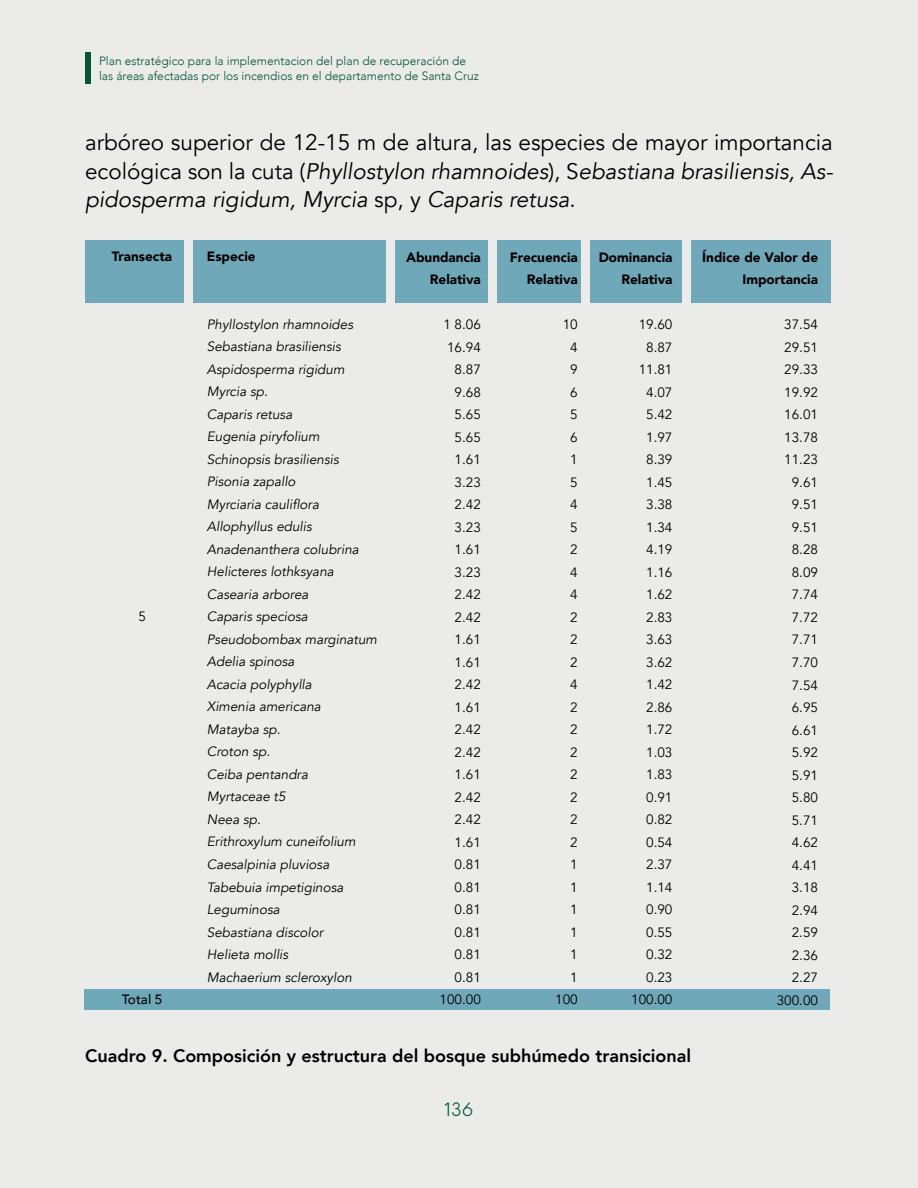
<style>
.page{position:relative;width:918px;height:1188px;background:#ebebe9}
.page>*{position:absolute;margin:0;border:0;box-sizing:border-box;transform-origin:0 0}
.t1{font:22.5px/28.5px "Avenir";color:#000;text-align:justify}
.t2{font:800 18px "Avenir";color:#000}
.t3{font:300 18px "Orkney";color:#005437}
.t4{font:italic 13.5px/22.5px "Avenir";color:#000}
.t5{font:13.5px/22.5px "Avenir";color:#000;text-align:right}
.t6{font:900 13.5px/22.5px "Avenir";color:#000;text-align:right}
.t7{font:500 13.5px "Avenir";color:#000}
.t8{font:300 12px/15px "Avenir";color:#005437}
.s1{font-style:italic}
</style>
<div class="page">
<div style="left:85px;top:53px;width:5px;height:31px;background:#005437"></div>
<div style="left:84px;top:989px;width:745px;height:20px;background:#6fa9b9"></div>
<div style="left:85px;top:240px;width:746px;height:63px;background:#6fa9b9"></div>
<div style="left:386px;top:224px;width:9px;height:112px;background:#ebebe9"></div>
<div style="left:488px;top:224px;width:9px;height:112px;background:#ebebe9"></div>
<div style="left:581px;top:224px;width:9px;height:112px;background:#ebebe9"></div>
<div style="left:682px;top:224px;width:9px;height:112px;background:#ebebe9"></div>
<div style="left:184px;top:224px;width:9px;height:112px;background:#ebebe9"></div>
<p class="t8" style="left:99px;top:53px;width:381px">Plan estratégico para la implementacion del plan de recuperación de las áreas afectadas por los incendios en el departamento de Santa Cruz</p>
<h1 class="t1" style="left:85px;top:128px;width:749px">arbóreo superior de 12-15 m de altura, las especies de mayor importancia ecológica son la cuta (<span class="s1">Phyllostylon rhamnoides</span>), S<span class="s1">ebastiana brasiliensis, As&shy;pidosperma rigidum, Myrcia</span> sp, y <span class="s1">Caparis retusa</span>.</h1>
<p class="t6" style="left:112px;top:245px;width:62px">Transecta</p>
<p class="t5" style="left:138px;top:606px;width:9px">5</p>
<p class="t7" style="left:122px;top:988px;width:42px">Total 5</p>
<p class="t6" style="left:207px;top:245px;width:50px">Especie</p>
<p class="t4" style="left:207px;top:313px;width:172px">Phyllostylon rhamnoides<br>Sebastiana brasiliensis<br>Aspidosperma rigidum<br>Myrcia sp.<br>Caparis retusa<br>Eugenia piryfolium<br>Schinopsis brasiliensis<br>Pisonia zapallo<br>Myrciaria cauliflora<br>Allophyllus edulis<br>Anadenanthera colubrina<br>Helicteres lothksyana<br>Casearia arborea<br>Caparis speciosa<br>Pseudobombax marginatum<br>Adelia spinosa<br>Acacia polyphylla<br>Ximenia americana<br>Matayba sp.<br>Croton sp.<br>Ceiba pentandra<br>Myrtaceae t5<br>Neea sp.<br>Erithroxylum cuneifolium<br>Caesalpinia pluviosa<br>Tabebuia impetiginosa<br>Leguminosa<br>Sebastiana discolor<br>Helieta mollis<br>Machaerium scleroxylon</p>
<p class="t6" style="left:406px;top:245px;width:76px">Abundancia<br>Relativa</p>
<p class="t5" style="left:440px;top:313px;width:43px">1 8.06<br>16.94<br>8.87<br>9.68<br>5.65<br>5.65<br>1.61<br>3.23<br>2.42<br>3.23<br>1.61<br>3.23<br>2.42<br>2.42<br>1.61<br>1.61<br>2.42<br>1.61<br>2.42<br>2.42<br>1.61<br>2.42<br>2.42<br>1.61<br>0.81<br>0.81<br>0.81<br>0.81<br>0.81<br>0.81<br>100.00</p>
<p class="t6" style="left:510px;top:245px;width:70px">Frecuencia<br>Relativa</p>
<p class="t5" style="left:555px;top:314px;width:24px">10<br>4<br>9<br>6<br>5<br>6<br>1<br>5<br>4<br>5<br>2<br>4<br>4<br>2<br>2<br>2<br>4<br>2<br>2<br>2<br>2<br>2<br>2<br>2<br>1<br>1<br>1<br>1<br>1<br>1<br>100</p>
<p class="t6" style="left:599px;top:245px;width:75px">Dominancia<br>Relativa</p>
<p class="t5" style="left:631px;top:314px;width:43px">19.60<br>8.87<br>11.81<br>4.07<br>5.42<br>1.97<br>8.39<br>1.45<br>3.38<br>1.34<br>4.19<br>1.16<br>1.62<br>2.83<br>3.63<br>3.62<br>1.42<br>2.86<br>1.72<br>1.03<br>1.83<br>0.91<br>0.82<br>0.54<br>2.37<br>1.14<br>0.90<br>0.55<br>0.32<br>0.23<br>100.00</p>
<p class="t6" style="left:702px;top:246px;width:117px">Índice de Valor de<br>Importancia</p>
<p class="t5" style="left:777px;top:314px;width:43px">37.54<br>29.51<br>29.33<br>19.92<br>16.01<br>13.78<br>11.23<br>9.61<br>9.51<br>9.51<br>8.28<br>8.09<br>7.74<br>7.72<br>7.71<br>7.70<br>7.54<br>6.95<br>6.61<br>5.92<br>5.91<br>5.80<br>5.71<br>4.62<br>4.41<br>3.18<br>2.94<br>2.59<br>2.36<br>2.27<br>300.00</p>
<h2 class="t2" style="left:85px;top:1042px;width:608px">Cuadro 9. Composición y estructura del bosque subhúmedo transicional</h2>
<h2 class="t3" style="left:444px;top:1098px;width:31px">136</h2>
</div>
